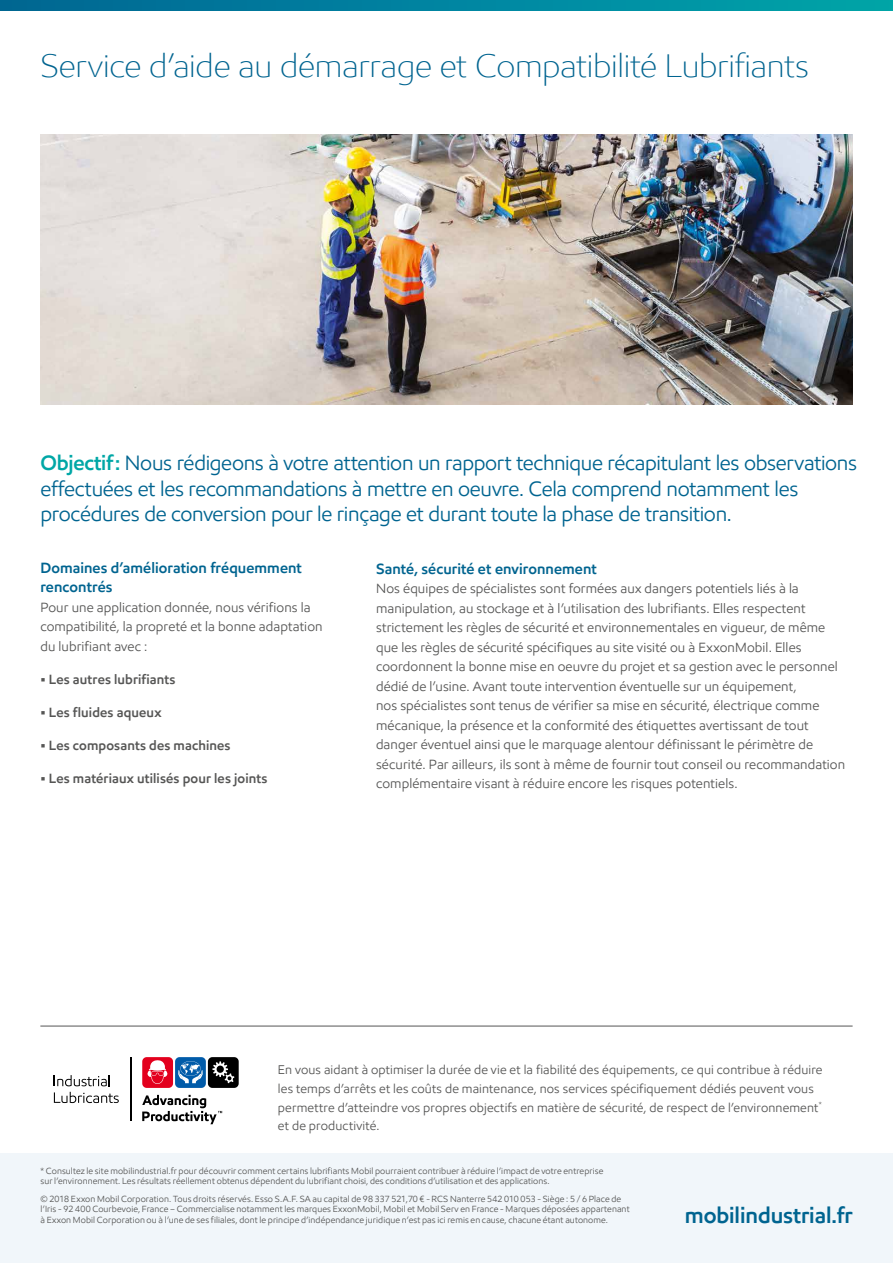
<style>
.page{position:relative;width:893px;height:1263px;background:#fff}
.page>*{position:absolute;margin:0;border:0;box-sizing:border-box;transform-origin:0 0}
.t1{font:300 33px "E Mprint";letter-spacing:-.01em;color:#006490}
.t2{font:600 22.5px "E Mprint";letter-spacing:-.005em;color:#006490}
.t3{font:21px/25.5px "E Mprint";letter-spacing:-.015em;color:#006490}
.t4{font:600 15px/19.5px "E Mprint";letter-spacing:.005em;color:#006490}
.t5{font:13.5px/19.5px "E Mprint";letter-spacing:.01em;color:#565655}
.t6{font:600 13.5px "E Mprint";letter-spacing:.01em;color:#565655}
.t7{font:12.75px/18.8px "E Mprint";letter-spacing:.01em;color:#565655}
.t8{font:9px/10.5px "E Mprint";letter-spacing:.01em;color:#565655}
.s1{font-weight:600;color:#00a7a6}
</style>
<div class="page">
<svg style="left:0;top:0;width:893px;height:10px;background:#00849f"></svg>
<div style="left:0;top:1153px;width:893px;height:110px;background:#f1f6fa"></div>
<hr style="left:40px;top:1026px;width:813px;height:1px;background:#565655">
<img style="left:40px;top:135px;width:813px;height:269px">
<div style="left:175px;top:1057px;width:31px;height:31px;background:#005ba9;border-radius:4px"></div>
<svg style="left:178px;top:1061px;width:25px;height:22px"></svg>
<div style="left:208px;top:1057px;width:31px;height:31px;background:#000;border-radius:4px"></div>
<svg style="left:212px;top:1061px;width:22px;height:22px"></svg>
<div style="left:142px;top:1057px;width:31px;height:31px;background:#e3001d;border-radius:4px"></div>
<svg style="left:147px;top:1060px;width:20px;height:24px"></svg>
<svg style="left:142px;top:1095px;width:80px;height:29px"></svg>
<svg style="left:54px;top:1075px;width:56px;height:11px"></svg>
<svg style="left:54px;top:1092px;width:65px;height:11px"></svg>
<hr style="left:130px;top:1057px;width:1px;height:64px;background:#000">
<h1 class="t1" style="left:40px;top:45px;width:770px">Service d’aide au démarrage et Compatibilité Lubrifiants</h1>
<p class="t3" style="left:41px;top:450px;width:818px"><span class="s1">Objectif:</span> Nous rédigeons à votre attention un rapport technique récapitulant les observations effectuées et les recommandations à mettre en oeuvre. Cela comprend notamment les procédures de conversion pour le rinçage et durant toute la phase de transition.</p>
<p class="t4" style="left:40px;top:558px;width:263px">Domaines d’amélioration fréquemment rencontrés</p>
<p class="t5" style="left:40px;top:597px;width:284px">Pour une application donnée, nous vérifions la compatibilité, la propreté et la bonne adaptation du lubrifiant avec :</p>
<p class="t6" style="left:40px;top:671px;width:137px">• Les autres lubrifiants</p>
<p class="t6" style="left:40px;top:704px;width:123px">• Les fluides aqueux</p>
<p class="t6" style="left:40px;top:737px;width:192px">• Les composants des machines</p>
<p class="t6" style="left:40px;top:770px;width:229px">• Les matériaux utilisés pour les joints</p>
<p class="t4" style="left:376px;top:559px;width:222px">Santé, sécurité et environnement</p>
<p class="t5" style="left:376px;top:579px;width:471px">Nos équipes de spécialistes sont formées aux dangers potentiels liés à la manipulation, au stockage et à l’utilisation des lubrifiants. Elles respectent strictement les règles de sécurité et environnementales en vigueur, de même que les règles de sécurité spécifiques au site visité ou à ExxonMobil. Elles coordonnent la bonne mise en oeuvre du projet et sa gestion avec le personnel dédié de l’usine. Avant toute intervention éventuelle sur un équipement,<br>nos spécialistes sont tenus de vérifier sa mise en sécurité, électrique comme mécanique, la présence et la conformité des étiquettes avertissant de tout danger éventuel ainsi que le marquage alentour définissant le périmètre de sécurité. Par ailleurs, ils sont à même de fournir tout conseil ou recommandation complémentaire visant à réduire encore les risques potentiels.</p>
<p class="t7" style="left:278px;top:1060px;width:546px">En vous aidant à optimiser la durée de vie et la fiabilité des équipements, ce qui contribue à réduire les temps d’arrêts et les coûts de maintenance, nos services spécifiquement dédiés peuvent vous permettre d’atteindre vos propres objectifs en matière de sécurité, de respect de l’environnement<sup>* </sup>et de productivité.</p>
<p class="t8" style="left:41px;top:1165px;width:564px">* Consultez le site mobilindustrial.fr pour découvrir comment certains lubrifiants Mobil pourraient contribuer à réduire l’impact de votre entreprise sur l’environnement. Les résultats réellement obtenus dépendent du lubrifiant choisi, des conditions d’utilisation et des applications.</p>
<p class="t8" style="left:41px;top:1193px;width:591px">© 2018 Exxon Mobil Corporation. Tous droits réservés. Esso S.A.F. SA au capital de 98 337 521,70 € - RCS Nanterre 542 010 053 - Siège : 5 / 6 Place de l’Iris - 92 400 Courbevoie, France – Commercialise notamment les marques ExxonMobil, Mobil et Mobil Serv en France - Marques déposées appartenant à Exxon Mobil Corporation ou à l’une de ses filiales, dont le principe d’indépendance juridique n’est pas ici remis en cause, chacune étant autonome.</p>
<h2 class="t2" style="left:685px;top:1201px;width:169px">mobilindustrial.fr</h2>
</div>
